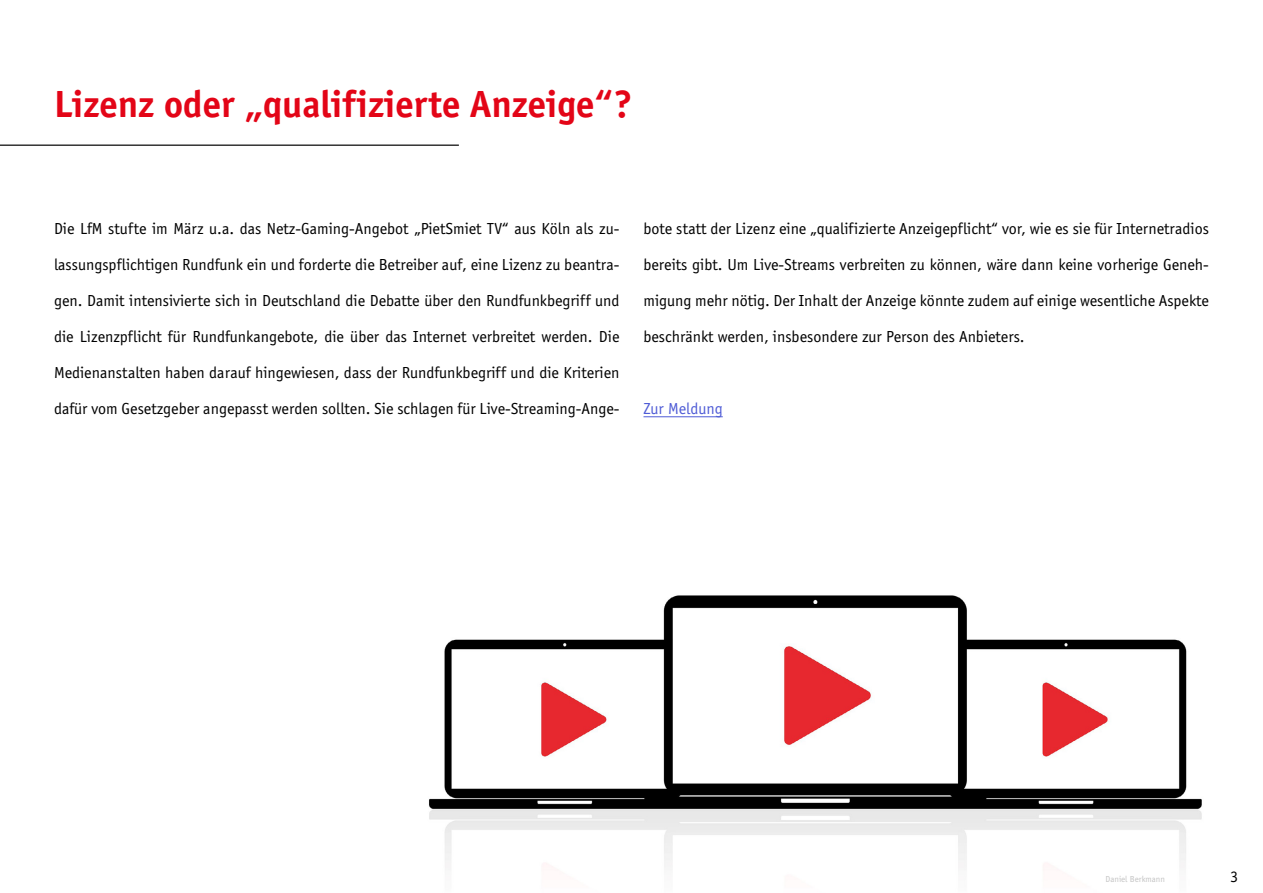
<style>
.page{position:relative;width:1263px;height:893px;background:#fff}
.page>*{position:absolute;margin:0;border:0;box-sizing:border-box;transform-origin:0 0}
.t1{font:700 39px "Officina Sans EFTU";color:#e30517}
.t2{font:16.5px/36px "Officina Sans EFTU";color:#000;text-align:justify}
.t3{font:16.5px "Officina Sans EFTU";color:#4f5cd6}
.t4{font:9px "Officina Sans EFTU";color:#c4c4c4}
</style>
<div class="page">
<hr style="left:0;top:144px;width:459px;height:2px;background:#333">
<hr style="left:643px;top:416px;width:80px;height:1px;background:#4f5cd6">
<img style="left:429px;top:595px;width:773px;height:275px">
<h1 class="t1" style="left:54px;top:81px;width:580px">Lizenz oder „qualifizierte Anzeige“?</h1>
<p class="t2" style="left:54px;top:211px;width:567px">Die LfM stufte im März u.a. das Netz-Gaming-Angebot „PietSmiet TV“ aus Köln als zu&shy;lassungspflichtigen Rundfunk ein und forderte die Betreiber auf, eine Lizenz zu beantra&shy;gen. Damit intensivierte sich in Deutschland die Debatte über den Rundfunkbegriff und die Lizenzpflicht für Rundfunkangebote, die über das Internet verbreitet werden. Die Medienanstalten haben darauf hingewiesen, dass der Rundfunkbegriff und die Kriterien dafür vom Gesetzgeber angepasst werden sollten. Sie schlagen für Live-Streaming-Ange-</p>
<p class="t2" style="left:643px;top:211px;width:567px">bote statt der Lizenz eine „qualifizierte Anzeigepflicht“ vor, wie es sie für Internetradios bereits gibt. Um Live-Streams verbreiten zu können, wäre dann keine vorherige Geneh&shy;migung mehr nötig. Der Inhalt der Anzeige könnte zudem auf einige wesentliche Aspekte beschränkt werden, insbesondere zur Person des Anbieters.</p>
<p class="t3" style="left:643px;top:399px;width:81px">Zur Meldung</p>
<p class="t4" style="left:1105px;top:874px;width:61px">Daniel Berkmann</p>
<p class="t2" style="left:1230px;top:859px;width:10px">3</p>
</div>
